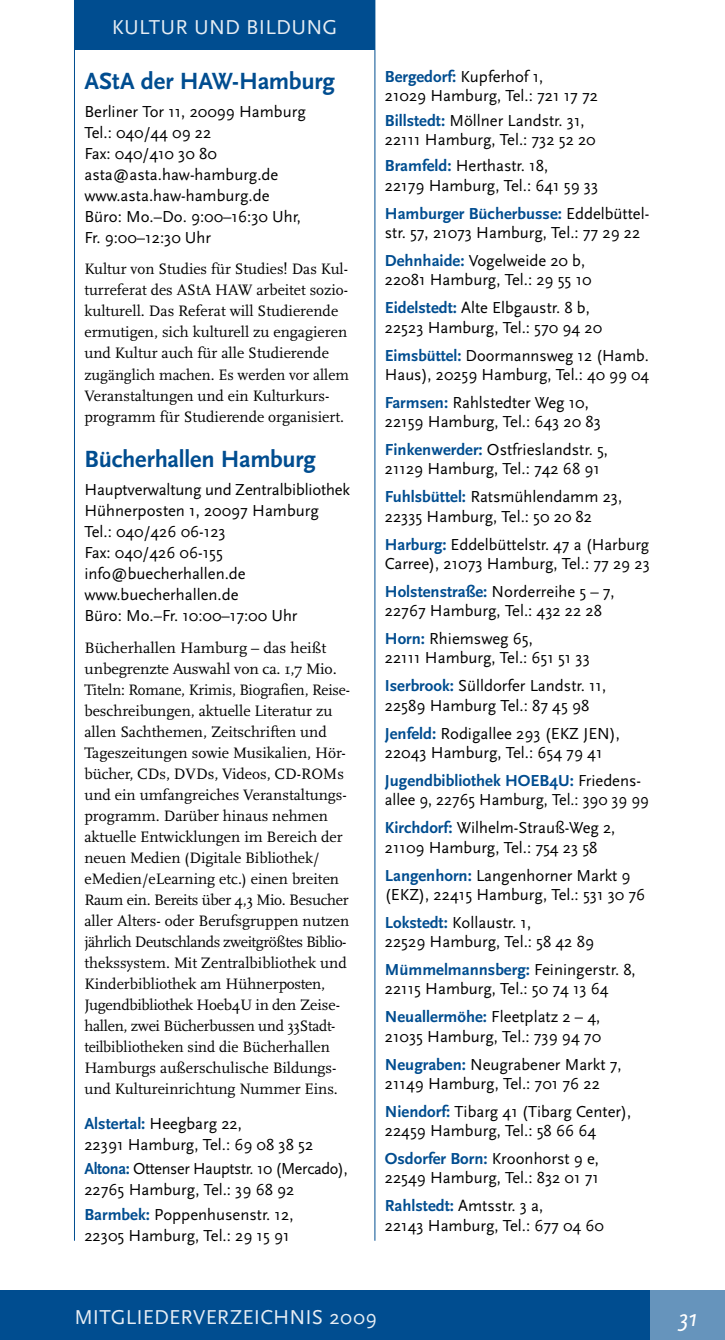
<style>
.page{position:relative;width:725px;height:1340px;background:#fff}
.page>*{position:absolute;margin:0;border:0;box-sizing:border-box;transform-origin:0 0}
.t1{font:700 24.5px "Scala Sans";color:#004d90}
.t2{font:italic 24.5px "Scala Sans Caps";color:#fff}
.t3{font:21px "Scala Sans";letter-spacing:.01em;color:#e6edf4}
.t4{font:16.62px/19.2px "Scala Sans";color:#000}
.t5{font:16.62px/21px "Scala Sans";letter-spacing:-.02em;color:#000}
.t6{font:15.75px/21px "Scala";color:#000}
.s1{font-weight:700;color:#004d90}
</style>
<div class="page">
<div style="left:74px;top:0;width:301px;height:50px;background:#004d90"></div>
<hr style="left:74px;top:0;width:1px;height:1240px;background:#004d90">
<hr style="left:374px;top:0;width:1px;height:1240px;background:#004d90">
<div style="left:0;top:1290px;width:724px;height:49px;background:#004d90"></div>
<div style="left:650px;top:1290px;width:74px;height:49px;background:#6694bc"></div>
<p class="t3" style="left:112px;top:16px;width:146px">Kultur und Bild</p>
<p class="t3" style="left:291px;top:16px;width:43px">ung</p>
<h1 class="t1" style="left:84px;top:68px;width:252px">AStA der HAW-H amburg</h1>
<p class="t4" style="left:84px;top:101px;width:223px;line-height:21px">Berliner Tor 11, 20099 Hamburg<br>Tel.: 040/44 09 22<br>Fax: 040/410 30 80 asta@asta.haw-hamburg.de www.asta.haw-hamburg.de<br>Büro: Mo.–Do. 9:00–16:30 U hr,<br>Fr. 9:00–12:30 U hr</p>
<p class="t6" style="left:84px;top:259px;width:266px">Kultur von Studies für Studies! Das Kul&shy;turreferat des AStA HAW arbeitet sozio&shy;kulturell. Das Referat will Studierende ermutigen, sich kulturell zu engagieren und Kultur auch für alle Studierende zugänglich machen. Es werden vor allem Veranstaltungen und ein Kulturkurs&shy;programm für Studierende organisiert.</p>
<h1 class="t1" style="left:84px;top:446px;width:233px">Bücherhallen -Hamburg</h1>
<p class="t4" style="left:84px;top:479px;width:267px;line-height:21px">Hauptverwaltung und -Zentralbibliothek<br>Hühnerposten 1, 20097 Hamburg<br>Tel.: 040/426 06-123<br>Fax: 040/426 06-155 info@buecherhallen.de www.buecherhallen.de<br>B üro: Mo.–Fr. 10:00–17:00 U hr</p>
<p class="t6" style="left:84px;top:637px;width:266px">Bücherhallen Hamburg – das heißt unbegrenzte Auswahl von ca. 1,7 Mio.<br>Titeln: Romane, Krimis, Biografien, Reise&shy;beschreibungen, aktuelle Literatur zu allen Sachthemen, Zeitschriften und Tageszeitungen sowie Musikalien, Hör&shy;bücher, CDs, DVDs, Videos, CD-ROMs und ein umfangreiches Veranstaltungs&shy;programm. Darüber hinaus nehmen aktuelle Entwicklungen im Bereich der neuen Medien (Digitale Bibliothek/ eMedien/eLearning etc.) einen breiten Raum ein. Bereits über 4,3 Mio. Besucher aller Alters- oder Berufsgruppen nutzen jährlich Deutschlands zweitgrößtes Biblio&shy;thekssystem. Mit Zentralbibliothek und Kinderbibliothek am Hühnerposten, Jugendbibliothek Hoeb4U in den Zeise&shy;hallen, zwei Bücherbussen und 33Stadt&shy;teilbibliotheken sind die Bücherhallen Hamburgs außerschulische Bildungs&shy;und Kultureinrichtung Nummer Eins.</p>
<p class="t4" style="left:84px;top:1113px;width:230px;line-height:21px"><span class="s1">Alstertal:</span> Heegbarg 22,<br>22391 Hamburg, Tel.: 69 08 38 52</p>
<p class="t5" style="left:84px;top:1158px;width:265px"><span class="s1">Altona:</span> Ottenser Hauptstr. 10 (Mercado),<br>22765 Hamburg, Tel.: 39 68 92</p>
<p class="t4" style="left:84px;top:1204px;width:210px;line-height:21px"><span class="s1">Barmbek:</span> Poppenhusenstr. 12,<br>22305 Hamburg, Tel.: 29 15 91</p>
<p class="t4" style="left:384px;top:67px;width:214px"><span class="s1">Bergedorf:</span> Kupferhof 1,<br>21029 Hamburg, Tel.: 721 17 72</p>
<p class="t4" style="left:384px;top:111px;width:212px"><span class="s1">Billstedt:</span> Möllner Landstr. 31,<br>22111 Hamburg, Tel.: 732 52 20</p>
<p class="t4" style="left:384px;top:157px;width:215px"><span class="s1">Bramfeld:</span> Herthastr. 18,<br>22179 Hamburg, Tel.: 641 59 33</p>
<p class="t4" style="left:384px;top:204px;width:266px"><span class="s1">H amburger Bücherbusse:</span> Eddelbüttel&shy;str. 57, 21073 Hamburg, Tel.: 77 29 22</p>
<p class="t4" style="left:384px;top:251px;width:208px"><span class="s1">Dehnhaide:</span> Vogelweide 20 b,<br>22081 Hamburg, Tel.: 29 55 10</p>
<p class="t4" style="left:384px;top:298px;width:219px"><span class="s1">Eidelstedt:</span> Alte Elbgaustr. 8 b,<br>22523 Hamburg, Tel.: 570 94 20</p>
<p class="t4" style="left:384px;top:346px;width:266px"><span class="s1">Eimsbüttel:</span> Doormannsweg 12 (Hamb.<br>Haus), 20259 Hamburg, Tel.: 40 99 04</p>
<p class="t4" style="left:384px;top:393px;width:217px"><span class="s1">Farmsen:</span> Rahlstedter Weg 10,<br>22159 Hamburg, Tel.: 643 20 83</p>
<p class="t4" style="left:384px;top:440px;width:225px"><span class="s1">Finkenwerder:</span> Ostfrieslandstr. 5,<br>21129 Hamburg, Tel.: 742 68 91</p>
<p class="t4" style="left:384px;top:487px;width:239px"><span class="s1">Fuhlsbüttel:</span> Ratsmühlendamm 23,<br>22335 Hamburg, Tel.: 50 20 82</p>
<p class="t4" style="left:384px;top:535px;width:266px"><span class="s1">Harburg:</span> Eddelbüttelstr. 47 a (Harburg<br>Carree), 21073 Hamburg, Tel.: 77 29 23</p>
<p class="t4" style="left:384px;top:582px;width:231px"><span class="s1">Holstenstraße:</span> N orderreihe 5 – 7,<br>22767 Hamburg, Tel.: 432 22 28</p>
<p class="t4" style="left:384px;top:629px;width:206px"><span class="s1">Horn:</span> Rhiemsweg 65,<br>22111 Hamburg, Tel.: 651 51 33</p>
<p class="t4" style="left:384px;top:676px;width:223px"><span class="s1">Iserbrook:</span> Sülldorfer Landstr. 11,<br>22589 Hamburg Tel.: 87 45 98</p>
<p class="t4" style="left:384px;top:724px;width:237px"><span class="s1">Jenfeld:</span> Rodigallee 293 (EKZ JEN),<br>22043 Hamburg, Tel.: 654 79 41</p>
<p class="t4" style="left:384px;top:771px;width:265px"><span class="s1">Jugendbibliothek HOEB4U:</span> Friedens&shy;allee 9, 22765 Hamburg, Tel.: 390 39 99</p>
<p class="t4" style="left:384px;top:818px;width:232px"><span class="s1">Kirchdorf:</span> Wilhelm-Strauß-Weg 2,<br>21109 Hamburg, Tel.: 754 23 58</p>
<p class="t4" style="left:384px;top:865px;width:262px"><span class="s1">Langenhorn:</span> Langenhorner Markt 9 (EKZ), 22415 Hamburg, Tel.: 531 30 76</p>
<p class="t4" style="left:384px;top:913px;width:210px"><span class="s1">Lokstedt:</span> Kollaustr. 1,<br>22529 Hamburg, Tel.: 58 42 89</p>
<p class="t4" style="left:384px;top:960px;width:252px"><span class="s1">M ümmelmannsberg:</span> Feiningerstr. 8,<br>22115 Hamburg, Tel.: 50 74 13 64</p>
<p class="t4" style="left:384px;top:1007px;width:218px"><span class="s1">Neuallermöhe:</span> Fleetplatz 2 – 4,<br>21035 Hamburg, Tel.: 739 94 70</p>
<p class="t4" style="left:384px;top:1054px;width:238px"><span class="s1">Neugraben:</span> N eugrabener Markt 7,<br>21149 Hamburg, Tel.: 701 76 22</p>
<p class="t4" style="left:384px;top:1102px;width:248px"><span class="s1">N iendorf:</span> Tibarg 41 (Tibarg Center),<br>22459 Hamburg, Tel.: 58 66 64</p>
<p class="t4" style="left:384px;top:1149px;width:216px"><span class="s1">Osdorfer Born:</span> Kroonhorst 9 e,<br>22549 Hamburg, Tel.: 832 01 71</p>
<p class="t4" style="left:384px;top:1196px;width:221px"><span class="s1">Rahlstedt:</span> Amtsstr. 3 a,<br>22143 Hamburg, Tel.: 677 04 60</p>
<p class="t3" style="left:74px;top:1306px;width:13px">mitglieder</p>
<p class="t3" style="left:193px;top:1306px;width:185px">verzei ch nis 2009</p>
<h1 class="t2" style="left:678px;top:1304px;width:20px">31</h1>
</div>
